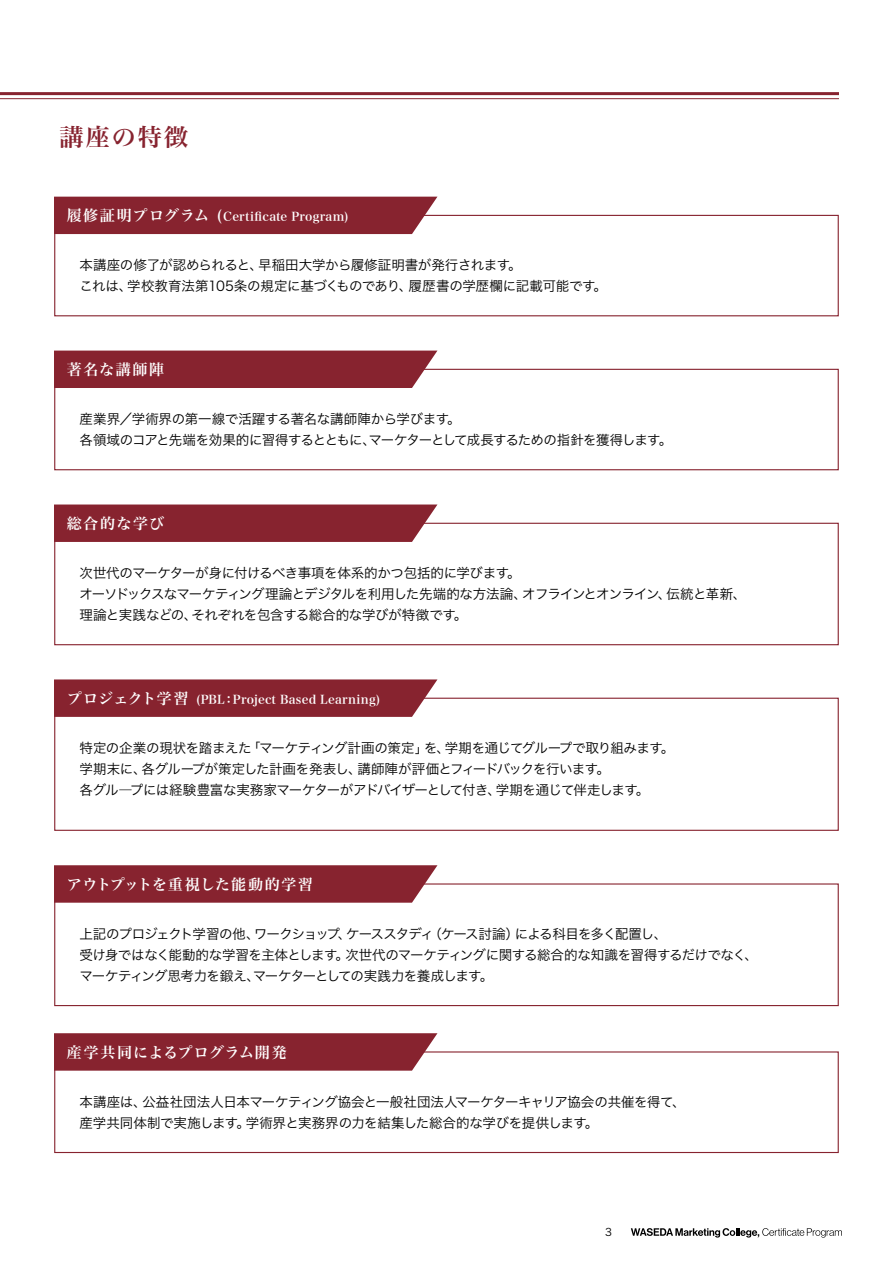
<style>
.page{position:relative;width:893px;height:1263px;background:#fff}
.page>*{position:absolute;margin:0;border:0;box-sizing:border-box;transform-origin:0 0}
.t1{font:24px "Hira Min Pro W6";letter-spacing:.09em;color:#87232f}
.t2{font:15px "Hira Min Pro W6";letter-spacing:.075em;color:#fff}
.t3{font:15px "Hira Min Pro W6";letter-spacing:.045em;color:#fff}
.t4{font:13.5px/21px "Hira Kaku Pro W3";letter-spacing:-.035em;color:#000}
.t5{font:13.5px/21px "Hira Kaku Pro W3";letter-spacing:-.015em;color:#000}
.t6{font:12px "Hira Min Pro W6";letter-spacing:.02em;color:#fff}
.t7{font:10.5px "Hira Kaku Pro W3";color:#000}
.s1{font-size:15px}
</style>
<div class="page">
<svg style="left:631px;top:1228px;width:211px;height:9px"></svg>
<hr style="left:0;top:98px;width:839px;height:1px;background:#87232f">
<hr style="left:0;top:92px;width:839px;height:3px;background:#87232f">
<div style="left:54px;top:215px;width:785px;height:101px;border:1px solid #87232f"></div>
<div style="left:54px;top:197px;width:383px;height:37px;background:#87232f"></div>
<div style="left:54px;top:369px;width:785px;height:101px;border:1px solid #87232f"></div>
<div style="left:54px;top:351px;width:383px;height:37px;background:#87232f"></div>
<div style="left:54px;top:523px;width:785px;height:122px;border:1px solid #87232f"></div>
<svg style="left:54px;top:504px;width:383px;height:38px;background:#8c2d38"></svg>
<div style="left:54px;top:698px;width:785px;height:133px;border:1px solid #87232f"></div>
<svg style="left:54px;top:679px;width:383px;height:38px;background:#8c2d38"></svg>
<div style="left:54px;top:883px;width:785px;height:123px;border:1px solid #87232f"></div>
<svg style="left:54px;top:865px;width:383px;height:38px;background:#8c2d38"></svg>
<div style="left:54px;top:1051px;width:785px;height:102px;border:1px solid #87232f"></div>
<svg style="left:54px;top:1033px;width:383px;height:38px;background:#8c2d38"></svg>
<h1 class="t1" style="left:60px;top:115px;width:130px">講座の特徴</h1>
<p class="t6" style="left:67px;top:206px;width:283px"><span class="s1">履修証明プログラム (</span>Certificate Program)</p>
<p class="t5" style="left:80px;top:253px;width:529px">本講座の修了が認められると、早稲田大学から履修証明書が発行されます。<br>これは、学校教育法第105条の規定に基づくものであり、履歴書の学歴欄に記載可能です。</p>
<p class="t2" style="left:67px;top:356px;width:99px">著名な講師陣</p>
<p class="t4" style="left:80px;top:407px;width:594px">産業界／学術界の第一線で活躍する著名な講師陣から学びます。<br>各領域のコアと先端を効果的に習得するとともに、マーケターとして成長するための指針を獲得します。</p>
<p class="t2" style="left:67px;top:510px;width:99px">総合的な学び</p>
<p class="t4" style="left:80px;top:561px;width:668px">次世代のマーケターが身に付けるべき事項を体系的かつ包括的に学びます。<br>オーソドックスなマーケティング理論とデジタルを利用した先端的な方法論、オフラインとオンライン、伝統と革新、理論と実践などの、それぞれを包含する総合的な学びが特徴です。</p>
<p class="t6" style="left:67px;top:689px;width:315px"><span class="s1">プロジェクト学習</span> (PBL：Project Based Learning)</p>
<p class="t4" style="left:80px;top:736px;width:596px">特定の企業の現状を踏まえた「マーケティング計画の策定」を、学期を通じてグループで取り組みます。学期末に、各グループが策定した計画を発表し、講師陣が評価とフィードバックを行います。<br>各グル―プには経験豊富な実務家マーケターがアドバイザーとして付き、学期を通じて伴走します。</p>
<p class="t3" style="left:67px;top:871px;width:248px">アウトプットを重視した能動的学習</p>
<p class="t4" style="left:80px;top:922px;width:680px">上記のプロジェクト学習の他、ワークショップ、ケーススタディ（ケース討論）による科目を多く配置し、<br>受け身ではなく能動的な学習を主体とします。次世代のマーケティングに関する総合的な知識を習得するだけでなく、マーケティング思考力を鍛え、マーケターとしての実践力を養成します。</p>
<p class="t2" style="left:67px;top:1039px;width:221px">産学共同によるプログラム開発</p>
<p class="t4" style="left:80px;top:1090px;width:607px">本講座は、公益社団法人日本マーケティング協会と一般社団法人マーケターキャリア協会の共催を得て、産学共同体制で実施します。学術界と実務界の力を結集した総合的な学びを提供します。</p>
<p class="t7" style="left:605px;top:1223px;width:8px">3</p>
</div>
